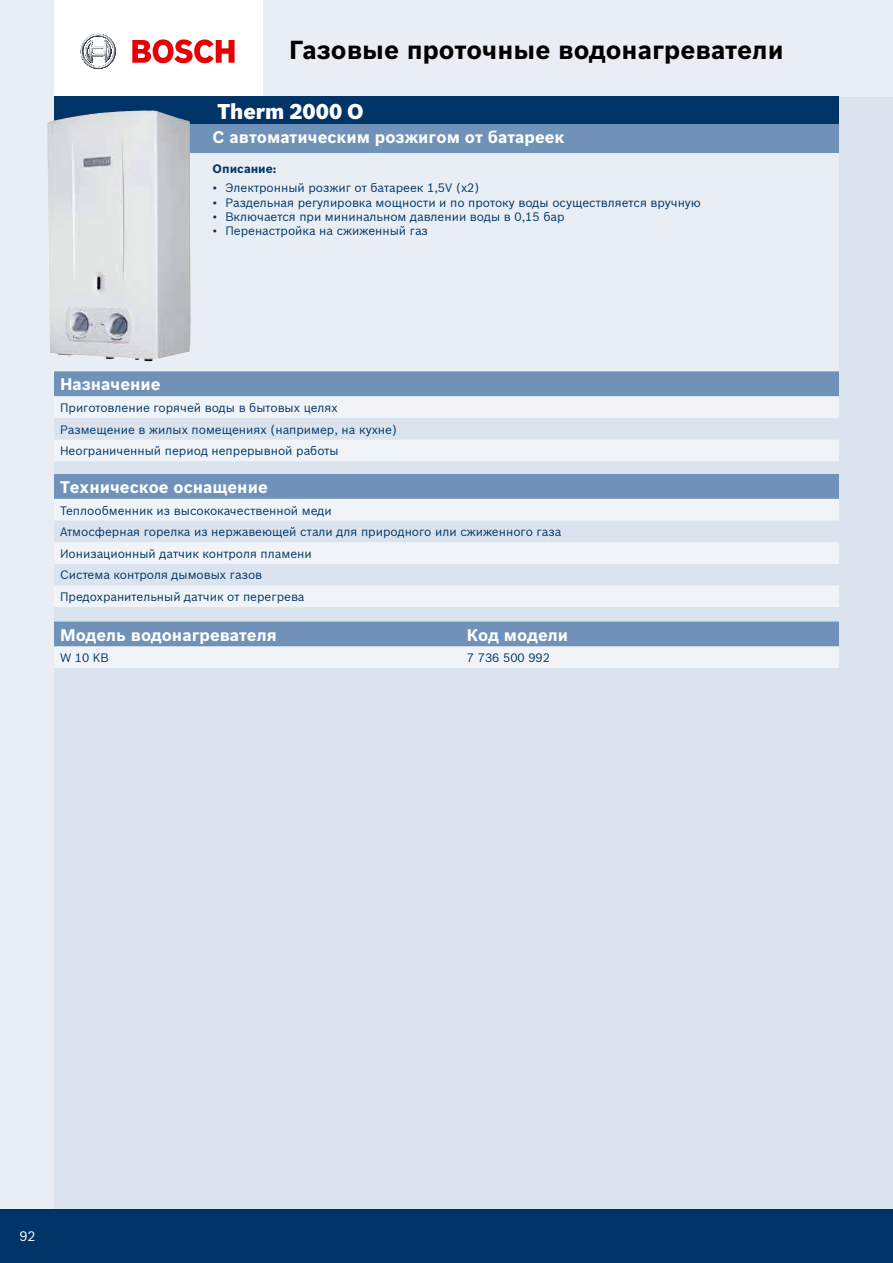
<style>
.page{position:relative;width:893px;height:1263px;background:#dbe4ee}
.page>*{position:absolute;margin:0;border:0;box-sizing:border-box;transform-origin:0 0}
.t1{font:700 25.5px "Bosch Sans";color:#000}
.t2{font:900 21px "Bosch Sans";color:#fff}
.t3{font:700 16.5px "Bosch Sans";color:#fff}
.t4{font:13.5px "Bosch Sans";color:#fff}
.t5{font:12px/21.6px "Bosch Sans";color:#003467}
.t6{font:700 12px "Bosch Sans";color:#003467}
</style>
<div class="page">
<div style="left:0;top:1209px;width:893px;height:54px;background:#003467"></div>
<div style="left:0;top:0;width:54px;height:1209px;background:#e8eef4"></div>
<div style="left:54px;top:0;width:208px;height:96px;background:#fff"></div>
<div style="left:259px;top:0;width:634px;height:96px;background:#e8eef4"></div>
<svg style="left:132px;top:39px;width:103px;height:24px"></svg>
<svg style="left:81px;top:34px;width:35px;height:35px"></svg>
<div style="left:54px;top:371px;width:785px;height:25px;background:#7092b8"></div>
<svg style="left:54px;top:397px;width:785px;height:210px;fill:#ecf1f6"></svg>
<svg style="left:54px;top:621px;width:785px;height:47px;background:#acc0d6"></svg>
<div style="left:54px;top:148px;width:785px;height:223px;background:#e8eef4"></div>
<div style="left:54px;top:96px;width:785px;height:29px;background:#003467"></div>
<div style="left:161px;top:125px;width:678px;height:28px;background:#7092b8"></div>
<img style="left:47px;top:110px;width:104px;height:246px">
<h1 class="t1" style="left:289px;top:34px;width:496px">Газовые проточные водонагреватели</h1>
<h2 class="t2" style="left:217px;top:98px;width:148px">Therm 2000 O</h2>
<h3 class="t3" style="left:213px;top:127px;width:353px">C автоматическим розжигом от батареек</h3>
<p class="t6" style="left:213px;top:162px;width:65px">Описание:</p>
<p class="t5" style="left:213px;top:177px;width:268px">• Электронный розжиг от батареек 1,5V (x2)</p>
<p class="t5" style="left:213px;top:191px;width:490px">• Раздельная регулировка мощности и по протоку воды осуществляется вручную</p>
<p class="t5" style="left:213px;top:206px;width:353px">• Включается при мининальном давлении воды в 0,15 бар</p>
<p class="t5" style="left:213px;top:220px;width:217px">• Перенастройка на сжиженный газ</p>
<h3 class="t3" style="left:60px;top:374px;width:102px">Назначение</h3>
<p class="t5" style="left:60px;top:397px;width:339px">Приготовление горячей воды в бытовых целях<br>Размещение в жилых помещениях (например, на кухне)<br>Неограниченный период непрерывной работы</p>
<h3 class="t3" style="left:60px;top:477px;width:209px">Техническое оснащение</h3>
<p class="t5" style="left:60px;top:499px;width:503px">Теплообменник из высококачественной меди<br>Атмосферная горелка из нержавеющей стали для природного или сжиженного газа Ионизационный датчик контроля пламени<br>Система контроля дымовых газов<br>Предохранительный датчик от перегрева</p>
<h3 class="t3" style="left:60px;top:624px;width:218px">Модель водонагревателя</h3>
<h3 class="t3" style="left:467px;top:624px;width:103px">Код модели</h3>
<p class="t5" style="left:60px;top:647px;width:50px">W 10 KB</p>
<p class="t5" style="left:467px;top:647px;width:85px">7 736 500 992</p>
<p class="t4" style="left:20px;top:1228px;width:18px">92</p>
</div>
